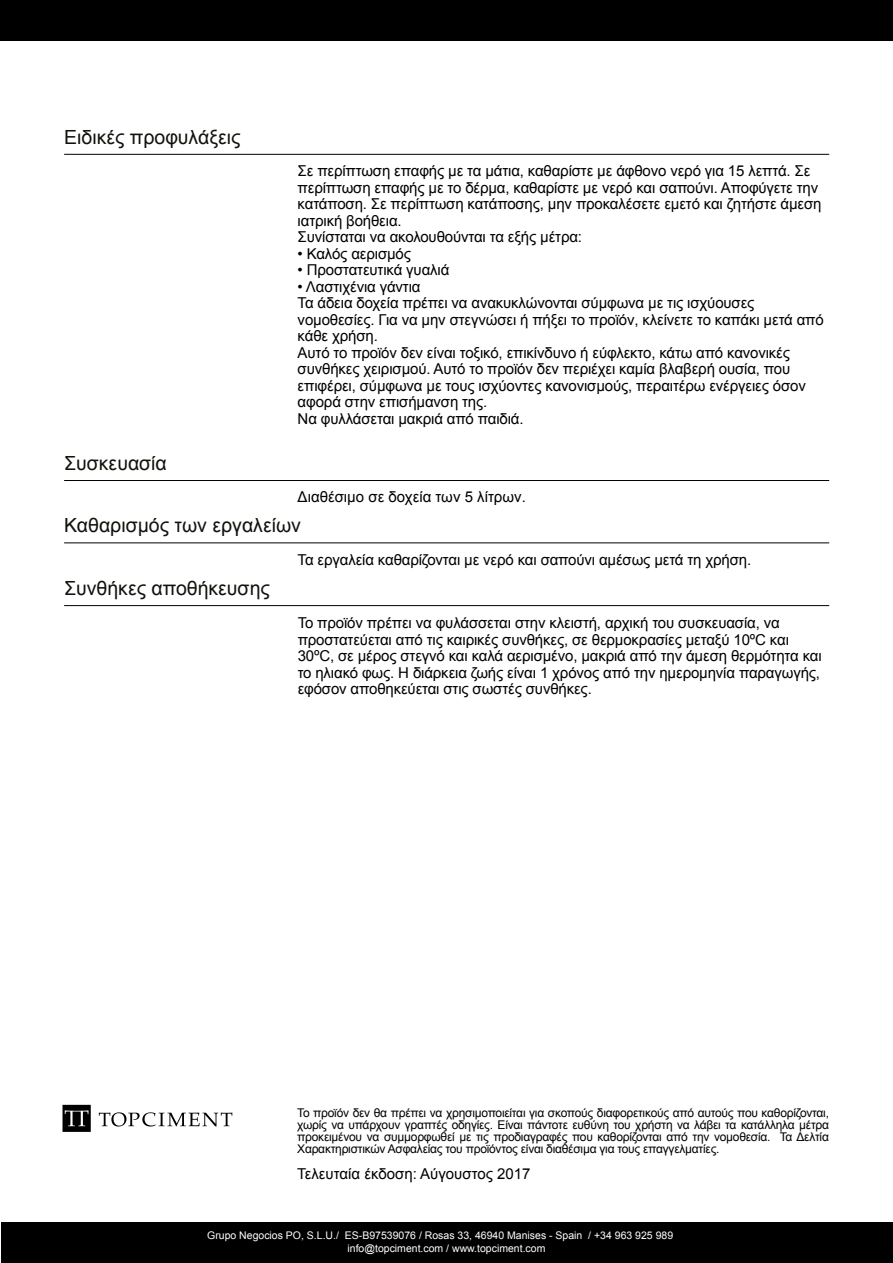
<style>
.page{position:relative;width:893px;height:1263px;background:#fff}
.page>*{position:absolute;margin:0;border:0;box-sizing:border-box;transform-origin:0 0}
.t1{font:19.5px "Arial";color:#12110c}
.t2{font:15px/16.5px "Arial";letter-spacing:-.01em;color:#000}
.t3{font:12px/12px "Arial";letter-spacing:-.02em;color:#000;text-align:justify}
.t4{font:10.5px "Arial";color:#fff}
</style>
<div class="page">
<div style="left:1px;top:1222px;width:892px;height:41px;background:#000"></div>
<div style="left:0;top:0;width:893px;height:41px;background:#000"></div>
<svg style="left:99px;top:1112px;width:133px;height:14px"></svg>
<svg style="left:63px;top:1105px;width:28px;height:27px"></svg>
<hr style="left:64px;top:605px;width:765px;height:1px;background:#000">
<hr style="left:64px;top:154px;width:765px;height:1px;background:#000">
<hr style="left:64px;top:480px;width:765px;height:1px;background:#000">
<hr style="left:64px;top:542px;width:765px;height:1px;background:#000">
<h1 class="t1" style="left:64px;top:124px;width:178px">Ειδικές προφυλάξεις</h1>
<h1 class="t1" style="left:64px;top:450px;width:104px">Συσκευασία</h1>
<p class="t2" style="left:298px;top:163px;width:525px">Σε περίπτωση επαφής με τα μάτια, καθαρίστε με άφθονο νερό για 15 λεπτά. Σε περίπτωση επαφής με το δέρμα, καθαρίστε με νερό και σαπούνι. Αποφύγετε την κατάποση. Σε περίπτωση κατάποσης, μην προκαλέσετε εμετό και ζητήστε άμεση ιατρική βοήθεια.<br>Συνίσταται να ακολουθούνται τα εξής μέτρα:</p>
<p class="t2" style="left:298px;top:245px;width:115px">• Καλός αερισμός</p>
<p class="t2" style="left:298px;top:262px;width:153px">• Προστατευτικά γυαλιά</p>
<p class="t2" style="left:298px;top:278px;width:528px">• Λαστιχένια γάντια<br>Τα άδεια δοχεία πρέπει να ανακυκλώνονται σύμφωνα με τις ισχύουσες νομοθεσίες. Για να μην στεγνώσει ή πήξει το προϊόν, κλείνετε το καπάκι μετά από κάθε χρήση.<br>Αυτό το προϊόν δεν είναι τοξικό, επικίνδυνο ή εύφλεκτο, κάτω από κανονικές συνθήκες χειρισμού. Αυτό το προϊόν δεν περιέχει καμία βλαβερή ουσία, που επιφέρει, σύμφωνα με τους ισχύοντες κανονισμούς, περαιτέρω ενέργειες όσον αφορά στην επισήμανση της.<br>Να φυλλάσεται μακριά από παιδιά.</p>
<p class="t2" style="left:298px;top:489px;width:230px">Διαθέσιμο σε δοχεία των 5 λίτρων.</p>
<h1 class="t1" style="left:64px;top:513px;width:238px">Καθαρισμός των εργαλείων</h1>
<h1 class="t1" style="left:64px;top:576px;width:207px">Συνθήκες αποθήκευσης</h1>
<p class="t2" style="left:298px;top:551px;width:455px">Τα εργαλεία καθαρίζονται με νερό και σαπούνι αμέσως μετά τη χρήση.</p>
<p class="t2" style="left:298px;top:615px;width:525px">Το προϊόν πρέπει να φυλάσσεται στην κλειστή, αρχική του συσκευασία, να προστατεύεται από τις καιρικές συνθήκες, σε θερμοκρασίες μεταξύ 10ºC και 30ºC, σε μέρος στεγνό και καλά αερισμένο, μακριά από την άμεση θερμότητα και το ηλιακό φως. Η διάρκεια ζωής είναι 1 χρόνος από την ημερομηνία παραγωγής, εφόσον αποθηκεύεται στις σωστές συνθήκες.</p>
<p class="t3" style="left:297px;top:1106px;width:533px">Το προϊόν δεν θα πρέπει να χρησιμοποιείται για σκοπούς διαφορετικούς από αυτούς που καθορίζονται, χωρίς να υπάρχουν γραπτές οδηγίες. Είναι πάντοτε ευθύνη του χρήστη να λάβει τα κατάλληλα μέτρα προκειμένου να συμμορφωθεί με τις προδιαγραφές που καθορίζονται από την νομοθεσία. Τα Δελτία Χαρακτηριστικών Ασφαλείας του προϊόντος είναι διαθέσιμα για τους επαγγελματίες.</p>
<p class="t2" style="left:297px;top:1165px;width:235px">Τελευταία έκδοση: Αύγουστος 2017</p>
<p class="t4" style="left:207px;top:1228px;width:468px">Grupo Negocios PO, S.L.U./ ES-B97539076 / Rosas 33, 46940 Manises - Spain / +34 963 925 989</p>
<p class="t4" style="left:347px;top:1241px;width:199px">info@topciment.com / www.topciment.com</p>
</div>
